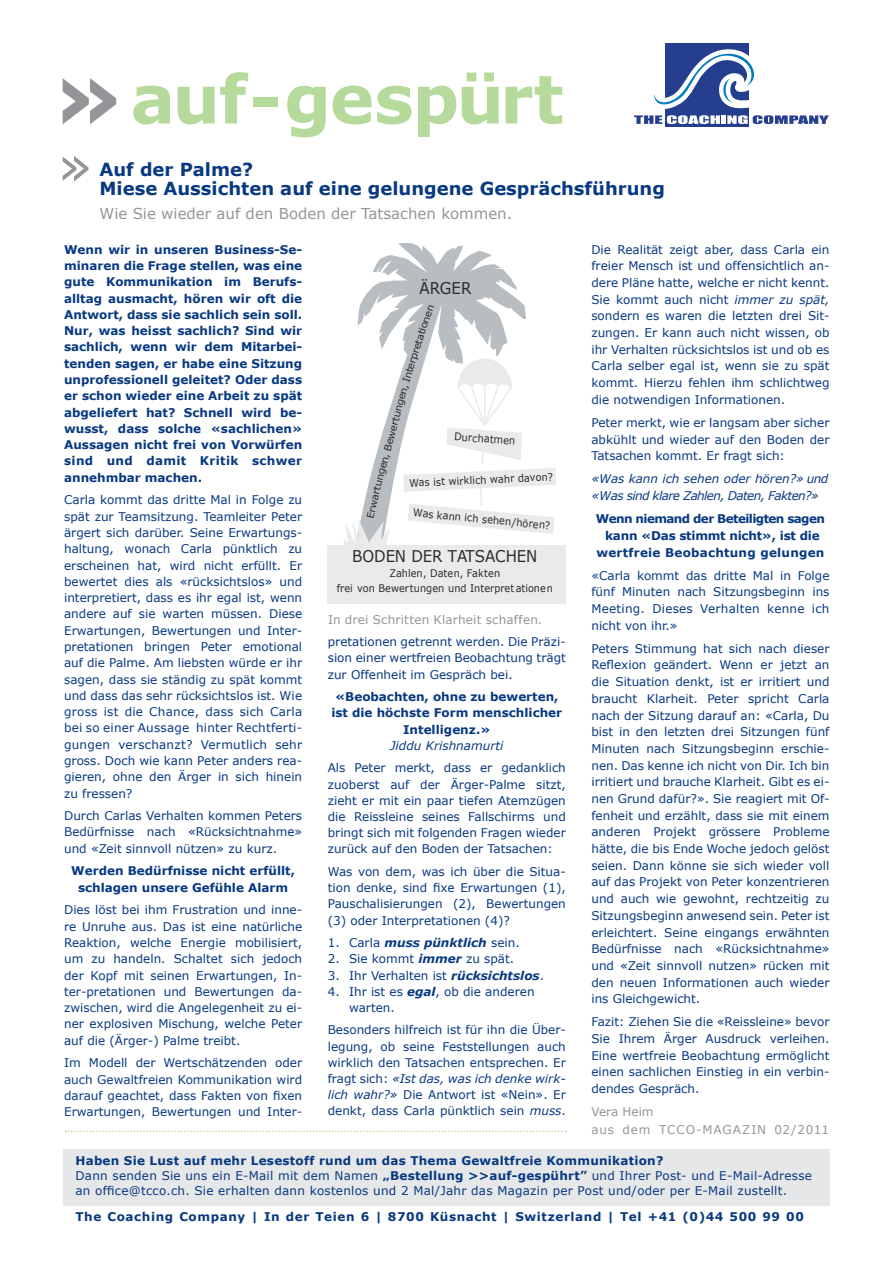
<style>
.page{position:relative;width:893px;height:1263px;background:#fff}
.page>*{position:absolute;margin:0;border:0;box-sizing:border-box;transform-origin:0 0}
.t1{font:700 67.05px "Verdana";letter-spacing:-.02em;color:#b6da9b}
.t2{font:54px "Verdana";color:#939598}
.t3{font:700 18px/19.5px "Verdana";color:#083981}
.t4{font:16.2px "Verdana";color:#292b2f;scale:.93 1}
.t5{font:15px "Verdana";color:#939598}
.t6{font:12px/16.6px "Verdana";color:#083981;text-align:justify}
.t7{font:700 12px/16.4px "Verdana";color:#083981;text-align:center}
.t8{font:12px/15px "Verdana";letter-spacing:.02em;color:#083981}
.t9{font:700 12px/16.6px "Verdana";letter-spacing:-.02em;color:#083981;text-align:center}
.t10{font:700 12px "Verdana";letter-spacing:.05em;color:#083981}
.t11{font:italic 12px/16.6px "Verdana";letter-spacing:-.05em;color:#083981}
.t12{font:12px "Verdana";letter-spacing:.02em;color:#939598}
.t13{font:italic 700 12px "Verdana";color:#083981}
.t14{font:12px "Verdana";letter-spacing:.07em;color:#939598}
.t15{font:italic 12px "Verdana";color:#083981}
.t16{font:12px "Verdana";color:#939598}
.t17{font:10.65px "Verdana";color:#292b2f;scale:.92 1}
.t18{font:10.5px/14.7px "Verdana";color:#292b2f;text-align:center;scale:.93 1}
.t19{font:9.75px "Verdana";color:#292b2f;scale:1.07 1}
.t20{font:9.75px "Verdana";color:#292b2f;scale:1.08 1}
.t21{font:9.6px "Verdana";color:#292b2f;scale:1.08 1}
.s1{font-size:89.4px;color:#939598}
.s2{font-size:9.6px}
.s3{font-size:9.75px}
.s4{font-size:10.5px}
.s5{font-size:10.65px}
.s6{font-weight:400;font-style:normal}
.s7{font-weight:700;font-style:italic}
.s8{font-style:italic}
.s9{font-weight:700}
</style>
<div class="page">
<div style="left:665px;top:43px;width:84px;height:84px;background:#253f8e"></div>
<svg style="left:634px;top:49px;width:195px;height:75px"></svg>
<svg style="left:66px;top:1130px;width:500px;height:2px"></svg>
<div style="left:328px;top:546px;width:238px;height:58px;background:#eaeaeb"></div>
<div style="left:64px;top:1149px;width:766px;height:56px;background:#e6e7e9"></div>
<svg style="left:343px;top:243px;width:213px;height:303px"></svg>
<h1 class="t1" style="left:50px;top:56px;width:515px"><span class="s1">»</span>auf-gespürt</h1>
<h2 class="t2" style="left:58px;top:132px;width:36px">»</h2>
<h3 class="t3" style="left:100px;top:159px;width:567px">Auf der Palme?<br>Miese Aussichten auf eine gelungene Gesprächsführung</h3>
<p class="t5" style="left:100px;top:204px;width:414px">Wie Sie wieder auf den Boden der Tatsachen kommen.</p>
<p class="t7" style="left:64px;top:241px;width:240px;text-align:justify">Wenn wir in unseren Business-Se&shy;minaren die Frage stellen, was eine gute Kommunikation im Berufs&shy;alltag ausmacht, hören wir oft die Antwort, dass sie sachlich sein soll.<br>Nur, was heisst sachlich? Sind wir sachlich, wenn wir dem Mitarbei&shy;tenden sagen, er habe eine Sitzung unprofessionell geleitet? Oder dass er schon wieder eine Arbeit zu spät abgeliefert hat? Schnell wird be&shy;wusst, dass solche «sachlichen» Aussagen nicht frei von Vorwürfen sind und damit Kritik schwer annehmbar machen.</p>
<p class="t6" style="left:64px;top:491px;width:240px">Carla kommt das dritte Mal in Folge zu spät zur Teamsitzung. Teamleiter Peter ärgert sich darüber. Seine Erwartungs&shy;haltung, wonach Carla pünktlich zu erscheinen hat, wird nicht erfüllt. Er bewertet dies als «rücksichtslos» und interpretiert, dass es ihr egal ist, wenn andere auf sie warten müssen. Diese Erwartungen, Bewertungen und Inter&shy;pretationen bringen Peter emotional auf die Palme. Am liebsten würde er ihr sagen, dass sie ständig zu spät kommt und dass das sehr rücksichtslos ist. Wie gross ist die Chance, dass sich Carla bei so einer Aussage hinter Rechtferti&shy;gungen verschanzt? Vermutlich sehr gross. Doch wie kann Peter anders rea&shy;gieren, ohne den Ärger in sich hinein zu fressen?</p>
<p class="t6" style="left:64px;top:807px;width:240px">Durch Carlas Verhalten kommen Peters Bedürfnisse nach «Rücksichtnahme» und «Zeit sinnvoll nützen» zu kurz.</p>
<p class="t7" style="left:71px;top:862px;width:225px">Werden Bedürfnisse nicht erfüllt, schlagen unsere Gefühle Alarm</p>
<p class="t6" style="left:64px;top:901px;width:240px">Dies löst bei ihm Frustration und inne&shy;re Unruhe aus. Das ist eine natürliche Reaktion, welche Energie mobilisiert, um zu handeln. Schaltet sich jedoch der Kopf mit seinen Erwartungen, In&shy;ter-pretationen und Bewertungen da&shy;zwischen, wird die Angelegenheit zu ei&shy;ner explosiven Mischung, welche Peter auf die (Ärger-) Palme treibt.</p>
<p class="t6" style="left:64px;top:1054px;width:240px">Im Modell der Wertschätzenden oder auch Gewaltfreien Kommunikation wird darauf geachtet, dass Fakten von fixen Erwartungen, Bewertungen und Inter-</p>
<h3 class="t4" style="left:420px;top:277px;width:57px">ÄRGER</h3>
<p class="t19" style="left:413px;top:337px;width:19px;rotate:-70deg">a<span class="s2">ti</span>o</p>
<p class="t20" style="left:407px;top:357px;width:20px;rotate:-71deg">pre<span class="s2">t</span></p>
<p class="t19" style="left:400px;top:380px;width:24px;rotate:-72deg"><span class="s2">I</span>n<span class="s2">t</span>er</p>
<p class="t21" style="left:393px;top:403px;width:22px;rotate:-73deg">g<span class="s3">en</span>,</p>
<p class="t19" style="left:371px;top:484px;width:80px;rotate:-74deg">un<span class="s2">g</span>en, <span class="s2">B</span>ewe<span class="s2">rt</span>un</p>
<p class="t17" style="left:455px;top:430px;width:68px;rotate:4deg">Du<span class="s4">rcha</span>tmen</p>
<p class="t18" style="left:409px;top:475px;width:156px;rotate:-2deg">Was ist wirklich wahr davon?</p>
<p class="t18" style="left:414px;top:505px;width:149px;rotate:5deg"><span class="s5">Wa</span>s <span class="s5">ka</span>nn ich s<span class="s5">ehen</span>/hö<span class="s5">re</span>n?</p>
<h3 class="t4" style="left:352px;top:546px;width:201px">BODEN DER TATSACHEN</h3>
<p class="t18" style="left:337px;top:565px;width:234px">Zahlen, Daten, Fakten<br>frei von Bewertungen und Interpret ationen</p>
<p class="t12" style="left:328px;top:611px;width:216px">In drei Schritten Klarheit schaffen.</p>
<p class="t6" style="left:328px;top:633px;width:240px;line-height:16.2px">pretationen getrennt werden. Die Präzi&shy;sion einer wertfreien Beobachtung trägt zur Offenheit im Gespräch bei.</p>
<p class="t7" style="left:331px;top:688px;width:232px">«Beobachten, ohne zu bewerten, ist die höchste Form menschlicher<br>Intelligenz.»</p>
<p class="t15" style="left:390px;top:738px;width:115px">Jiddu Krishnamurti</p>
<p class="t6" style="left:328px;top:759px;width:240px;line-height:16.2px">Als Peter merkt, dass er gedanklich zuoberst auf der Ärger-Palme sitzt, zieht er mit ein paar tiefen Atemzügen die Reissleine seines Fallschirms und bringt sich mit folgenden Fragen wieder zurück auf den Boden der Tatsachen:</p>
<p class="t6" style="left:328px;top:863px;width:240px;line-height:16.2px">Was von dem, was ich über die Situa&shy;tion denke, sind fixe Erwartungen (1), Pauschalisierungen (2), Bewertungen (3) oder Interpretationen (4)?</p>
<p class="t13" style="left:328px;top:935px;width:193px"><span class="s6">1. Carla</span> muss pünktlich <span class="s6">sein.</span></p>
<p class="t6" style="left:328px;top:950px;width:188px">2. Sie kommt <span class="s7">immer</span> zu spät.</p>
<p class="t6" style="left:328px;top:966px;width:218px">3. Ihr Verhalten ist <span class="s7">rücksichtslos</span>.</p>
<p class="t6" style="left:349px;top:983px;width:187px;line-height:16.2px;text-indent:-21px">4. Ihr ist es <span class="s7">egal</span>, ob die anderen warten.</p>
<p class="t6" style="left:328px;top:1021px;width:240px;line-height:16.2px">Besonders hilfreich ist für ihn die Über&shy;legung, ob seine Feststellungen auch wirklich den Tatsachen entsprechen. Er fragt sich: <span class="s8">«Ist das, was ich denke wirk&shy;lich wahr?»</span> Die Antwort ist «Nein». Er denkt, dass Carla pünktlich sein <span class="s8">muss</span>.</p>
<p class="t6" style="left:591px;top:240px;width:240px">Die Realität zeigt aber, dass Carla ein freier Mensch ist und offensichtlich an&shy;dere Pläne hatte, welche er nicht kennt.<br>Sie kommt auch nicht <span class="s8">immer zu spät, </span>sondern es waren die letzten drei Sit&shy;zungen. Er kann auch nicht wissen, ob ihr Verhalten rücksichtslos ist und ob es Carla selber egal ist, wenn sie zu spät kommt. Hierzu fehlen ihm schlichtweg die notwendigen Informationen.</p>
<p class="t6" style="left:591px;top:414px;width:240px">Peter merkt, wie er langsam aber sicher abkühlt und wieder auf den Boden der Tatsachen kommt. Er fragt sich:</p>
<p class="t11" style="left:591px;top:470px;width:239px">«Was kann ich sehen oder hören?» und «Was sind klare Zahlen, Daten, Fakten?»</p>
<p class="t9" style="left:596px;top:510px;width:231px">Wenn niemand der Beteiligten sagen kann «Das stimmt nicht», ist die wertfreie Beobachtung gelungen</p>
<p class="t6" style="left:591px;top:566px;width:240px">«Carla kommt das dritte Mal in Folge fünf Minuten nach Sitzungsbeginn ins Meeting. Dieses Verhalten kenne ich nicht von ihr.»</p>
<p class="t6" style="left:591px;top:640px;width:240px">Peters Stimmung hat sich nach dieser Reflexion geändert. Wenn er jetzt an die Situation denkt, ist er irritiert und braucht Klarheit. Peter spricht Carla nach der Sitzung darauf an: «Carla, Du bist in den letzten drei Sitzungen fünf Minuten nach Sitzungsbeginn erschie&shy;nen. Das kenne ich nicht von Dir. Ich bin irritiert und brauche Klarheit. Gibt es ei&shy;nen Grund dafür?». Sie reagiert mit Of&shy;fenheit und erzählt, dass sie mit einem anderen Projekt grössere Probleme hätte, die bis Ende Woche jedoch gelöst seien. Dann könne sie sich wieder voll auf das Projekt von Peter konzentrieren und auch wie gewohnt, rechtzeitig zu Sitzungsbeginn anwesend sein. Peter ist erleichtert. Seine eingangs erwähnten Bedürfnisse nach «Rücksichtnahme» und «Zeit sinnvoll nutzen» rücken mit den neuen Informationen auch wieder ins Gleichgewicht.</p>
<p class="t6" style="left:591px;top:1013px;width:240px">Fazit: Ziehen Sie die «Reissleine» bevor Sie Ihrem Ärger Ausdruck verleihen.<br>Eine wertfreie Beobachtung ermöglicht einen sachlichen Einstieg in ein verbin&shy;dendes Gespräch.</p>
<p class="t16" style="left:591px;top:1104px;width:64px">Vera Heim</p>
<p class="t14" style="left:591px;top:1122px;width:239px">aus dem TCCO-MAGAZIN 02/2011</p>
<p class="t8" style="left:75px;top:1152px;width:738px"><span class="s9">Haben Sie Lust auf mehr Lesestoff rund um das Thema Gewaltfreie Kommunikation?<br></span>Dann senden Sie uns ein E-Mail mit dem Namen <span class="s9">„Bestellung &gt;&gt;auf-gespührt”</span> und Ihrer Post- und E-Mail-Adresse an office@tcco.ch. Sie erhalten dann kostenlos und 2 Mal/Jahr das Magazin per Post und/oder per E-Mail zustellt.</p>
<p class="t10" style="left:75px;top:1208px;width:730px">The Coaching Company | In der Teien 6 | 8700 Küsnacht | Switzerland | Tel +41 (0)44 500 99 00</p>
</div>
